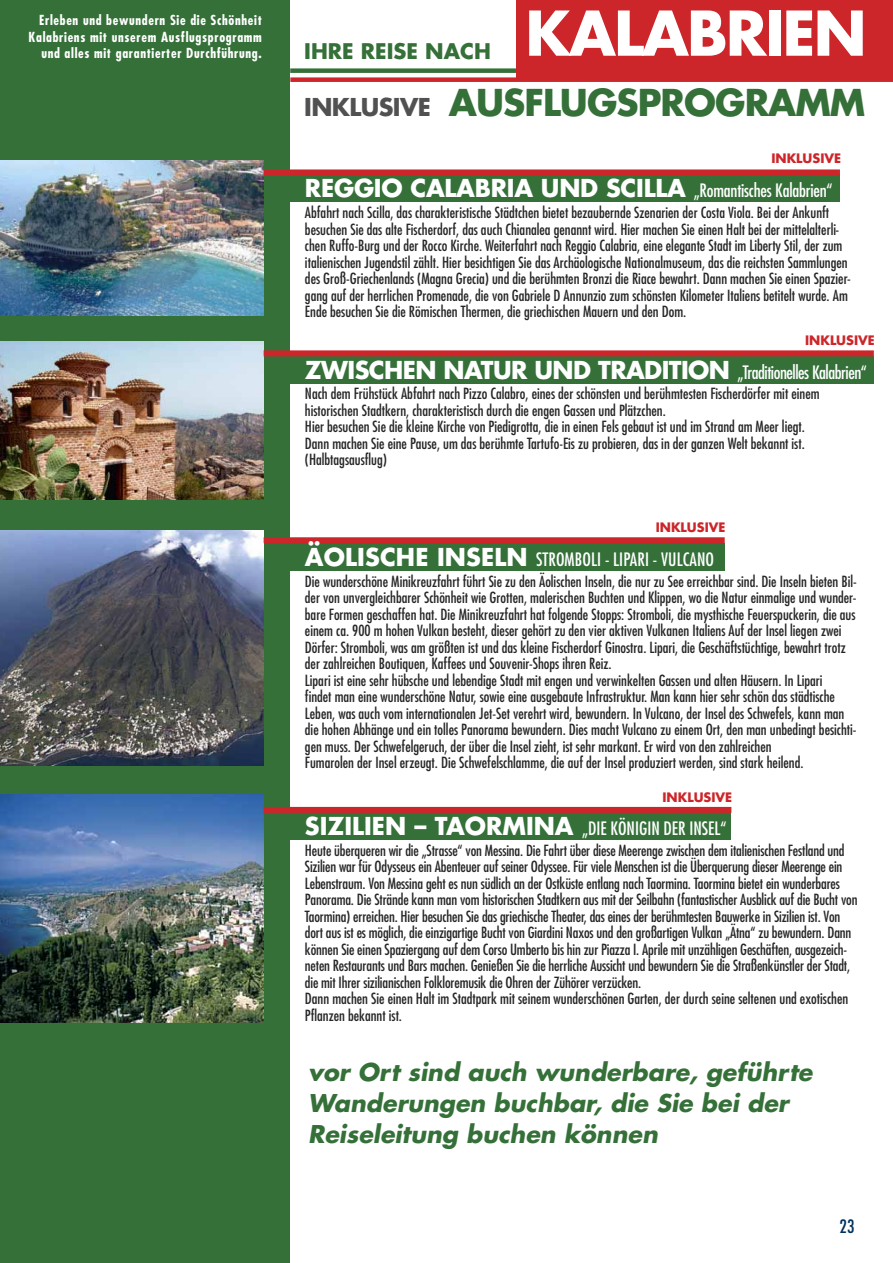
<style>
.page{position:relative;width:893px;height:1263px;background:#347038}
.page>*{position:absolute;margin:0;border:0;box-sizing:border-box;transform-origin:0 0}
.t1{font:700 60px "Futura";letter-spacing:-.03em;color:#fff}
.t2{font:700 36px "Futura";letter-spacing:-.025em;color:#347038}
.t3{font:700 24px "Futura";letter-spacing:-.025em;color:#fff}
.t4{font:italic 700 23.85px/31px "Futura";color:#347038}
.t5{font:700 21px "Futura";color:#347038}
.t6{font:condensed 18px "Futura";letter-spacing:.005em;color:#fff}
.t7{font:condensed 18px "Futura";color:#00315e}
.t8{font:condensed 15px/16.5px "Futura";color:#272526}
.t9{font:700 condensed 13.5px/16.5px "Futura";letter-spacing:.05em;color:#fff;text-align:right}
.t10{font:700 12.75px "Futura";color:#cc262a}
.s1{font-size:24px;color:#525152}
.s2{font-weight:400;font-stretch:condensed;font-size:18px}
.s3{font-weight:700;font-stretch:normal;font-size:24px}
</style>
<div class="page">
<div style="left:290px;top:0;width:603px;height:1263px;background:#fff"></div>
<div style="left:231px;top:174px;width:609px;height:28px;background:#347038"></div>
<div style="left:247px;top:356px;width:627px;height:28px;background:#347038"></div>
<div style="left:247px;top:543px;width:478px;height:27px;background:#347038"></div>
<div style="left:264px;top:813px;width:467px;height:27px;background:#347038"></div>
<img style="left:0;top:161px;width:264px;height:155px">
<img style="left:0;top:342px;width:264px;height:158px">
<img style="left:0;top:530px;width:264px;height:235px">
<img style="left:0;top:795px;width:264px;height:228px">
<div style="left:264px;top:169px;width:576px;height:6px;background:#cc262a"></div>
<div style="left:264px;top:350px;width:610px;height:6px;background:#cc262a"></div>
<div style="left:264px;top:537px;width:461px;height:6px;background:#cc262a"></div>
<div style="left:264px;top:807px;width:467px;height:6px;background:#cc262a"></div>
<div style="left:290px;top:68px;width:603px;height:5px;background:#347038"></div>
<div style="left:290px;top:77px;width:603px;height:5px;background:#cc262a"></div>
<div style="left:516px;top:0;width:377px;height:78px;background:#cc262a"></div>
<p class="t9" style="left:29px;top:13px;width:235px">Erleben und bewundern Sie die Schönheit<br>Kalabriens mit unserem Ausflugsprogramm und alles mit garantierter Durchführung.</p>
<p class="t5" style="left:304px;top:42px;width:188px">IHRE REISE NACH</p>
<p class="t1" style="left:525px;top:6px;width:343px">KALABRIEN</p>
<p class="t2" style="left:304px;top:87px;width:563px"><span class="s1">INKLUSIVE</span> AUSFLUGSPROGRAMM</p>
<p class="t10" style="left:771px;top:153px;width:71px">INKLUSIVE</p>
<p class="t3" style="left:305px;top:177px;width:529px">REGGIO CALABRIA UND SCILLA <span class="s2">„Romantisches Kalabrien“</span></p>
<p class="t8" style="left:305px;top:205px;width:547px">Abfahrt nach Scilla, das charakteristische Städtchen bietet bezaubernde Szenarien der Costa Viola. Bei der Ankunft besuchen Sie das alte Fischerdorf, das auch Chianalea genannt wird. Hier machen Sie einen Halt bei der mittelalterli&shy;chen Ruffo-Burg und der Rocco Kirche. Weiterfahrt nach Reggio Calabria, eine elegante Stadt im Liberty Stil, der zum italienischen Jugendstil zählt. Hier besichtigen Sie das Archäologische Nationalmuseum, das die reichsten Sammlungen des Groß-Griechenlands (Magna Grecia) und die berühmten Bronzi die Riace bewahrt. Dann machen Sie einen Spazier&shy;gang auf der herrlichen Promenade, die von Gabriele D Annunzio zum schönsten Kilometer Italiens betitelt wurde. Am Ende besuchen Sie die Römischen Thermen, die griechischen Mauern und den Dom.</p>
<p class="t10" style="left:805px;top:335px;width:71px">INKLUSIVE</p>
<p class="t3" style="left:305px;top:359px;width:564px">ZWISCHEN NATUR UND TRADITION <span class="s2">„Traditionelles Kalabrien“</span></p>
<p class="t8" style="left:305px;top:387px;width:516px">Nach dem Frühstück Abfahrt nach Pizzo Calabro, eines der schönsten und berühmtesten Fischerdörfer mit einem historischen Stadtkern, charakteristisch durch die engen Gassen und Plätzchen.</p>
<p class="t8" style="left:305px;top:420px;width:501px;text-align:justify">Hier besuchen Sie die kleine Kirche von Piedigrotta, die in einen Fels gebaut ist und im Strand am Meer liegt.<br>Dann machen Sie eine Pause, um das berühmte Tartufo-Eis zu probieren, das in der ganzen Welt bekannt ist. (Halbtagsausflug)</p>
<p class="t10" style="left:656px;top:521px;width:71px">INKLUSIVE</p>
<p class="t6" style="left:305px;top:551px;width:411px"><span class="s3">ÄOLISCHE INSELN</span> STROMBOLI - LIPARI - VULCANO</p>
<p class="t8" style="left:305px;top:574px;width:553px">Die wunderschöne Minikreuzfahrt führt Sie zu den Äolischen Inseln, die nur zu See erreichbar sind. Die Inseln bieten Bil&shy;der von unvergleichbarer Schönheit wie Grotten, malerischen Buchten und Klippen, wo die Natur einmalige und wunder&shy;bare Formen geschaffen hat. Die Minikreuzfahrt hat folgende Stopps: Stromboli, die mysthische Feuerspuckerin, die aus einem ca. 900 m hohen Vulkan besteht, dieser gehört zu den vier aktiven Vulkanen Italiens Auf der Insel liegen zwei Dörfer: Stromboli, was am größten ist und das kleine Fischerdorf Ginostra. Lipari, die Geschäftstüchtige, bewahrt trotz der zahlreichen Boutiquen, Kaffees und Souvenir-Shops ihren Reiz.</p>
<p class="t8" style="left:305px;top:673px;width:553px">Lipari ist eine sehr hübsche und lebendige Stadt mit engen und verwinkelten Gassen und alten Häusern. In Lipari<br>findet man eine wunderschöne Natur, sowie eine ausgebaute Infrastruktur. Man kann hier sehr schön das städtische Leben, was auch vom internationalen Jet-Set verehrt wird, bewundern. In Vulcano, der Insel des Schwefels, kann man die hohen Abhänge und ein tolles Panorama bewundern. Dies macht Vulcano zu einem Ort, den man unbedingt besichti&shy;gen muss. Der Schwefelgeruch, der über die Insel zieht, ist sehr markant. Er wird von den zahlreichen<br>Fumarolen der Insel erzeugt. Die Schwefelschlamme, die auf der Insel produziert werden, sind stark heilend.</p>
<p class="t10" style="left:662px;top:791px;width:71px">INKLUSIVE</p>
<p class="t6" style="left:305px;top:820px;width:423px"><span class="s3">SIZILIEN – TAORMINA</span> „DIE KÖNIGIN DER INSEL“</p>
<p class="t8" style="left:305px;top:843px;width:554px">Heute überqueren wir die „Strasse“ von Messina. Die Fahrt über diese Meerenge zwischen dem italienischen Festland und Sizilien war für Odysseus ein Abenteuer auf seiner Odyssee. Für viele Menschen ist die Überquerung dieser Meerenge ein Lebenstraum. Von Messina geht es nun südlich an der Ostküste entlang nach Taormina. Taormina bietet ein wunderbares Panorama. Die Strände kann man vom historischen Stadtkern aus mit der Seilbahn (fantastischer Ausblick auf die Bucht von Taormina) erreichen. Hier besuchen Sie das griechische Theater, das eines der berühmtesten Bauwerke in Sizilien ist. Von dort aus ist es möglich, die einzigartige Bucht von Giardini Naxos und den großartigen Vulkan „Ätna“ zu bewundern. Dann können Sie einen Spaziergang auf dem Corso Umberto bis hin zur Piazza I. Aprile mit unzähligen Geschäften, ausgezeich&shy;neten Restaurants und Bars machen. Genießen Sie die herrliche Aussicht und bewundern Sie die Straßenkünstler der Stadt, die mit Ihrer sizilianischen Folkloremusik die Ohren der Zühörer verzücken.</p>
<p class="t8" style="left:305px;top:991px;width:545px">Dann machen Sie einen Halt im Stadtpark mit seinem wunderschönen Garten, der durch seine seltenen und exotischen<br>Pflanzen bekannt ist.</p>
<p class="t4" style="left:308px;top:1059px;width:510px">vor Ort sind auch wunderbare, geführte<br>Wanderungen buchbar, die Sie bei der<br>Reiseleitung buchen können</p>
<p class="t7" style="left:840px;top:1218px;width:16px">23</p>
</div>
